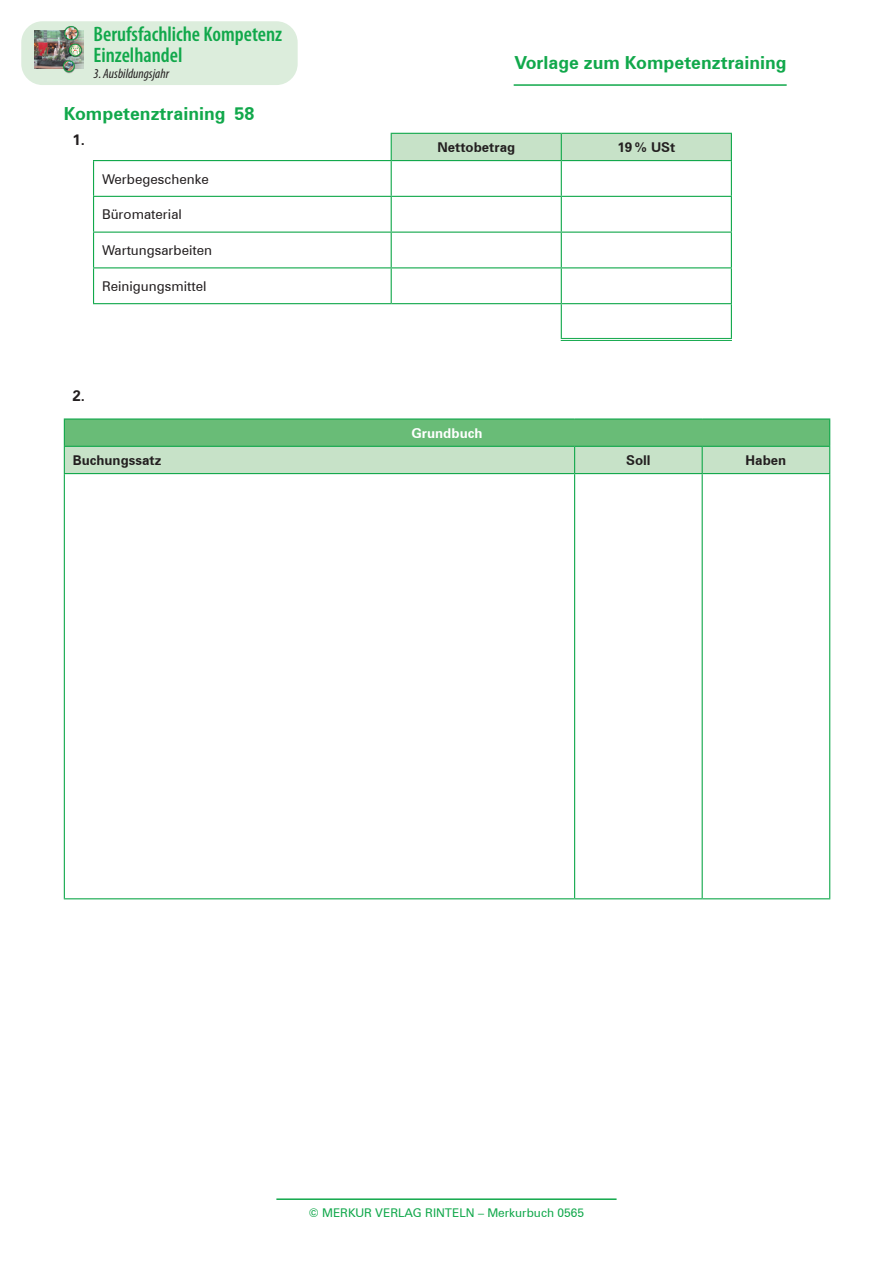
<style>
.page{position:relative;width:893px;height:1263px;background:#fff}
.page>*{position:absolute;margin:0;border:0;box-sizing:border-box;transform-origin:0 0}
.t1{font:600 condensed 21px/21px "Myriad Pro";color:#11a84b}
.t2{font:700 18px "Zurich BT";color:#11a84b}
.t3{font:700 15px "Zurich BT";color:#231f20}
.Tabelle{font:13.5px "Zurich BT";color:#231f20}
.Tabellenkopf{font:700 13.5px "Zurich BT";color:#231f20}
.t4{font:italic condensed 13.5px "Myriad Pro";color:#231f20}
.Tabellenkopf_negativ{font:700 13.5px "Zurich BT";color:#fff}
.t5{font:12px "Zurich BT";color:#11a84b}
</style>
<div class="page">
<hr style="left:276px;top:1198px;width:341px;height:2px;background:#11a84b">
<div style="left:21px;top:21px;width:277px;height:64px;background:#dceddc;border-radius:21px"></div>
<img style="left:34px;top:30px;width:50px;height:39px">
<img style="left:59px;top:60px;width:13px;height:13px">
<img style="left:81px;top:43px;width:2px;height:15px">
<svg style="left:63px;top:27px;width:18px;height:45px"></svg>
<div style="left:69px;top:44px;width:12px;height:12px;border:1px solid #1aa049;border-radius:50%"></div>
<hr style="left:514px;top:84px;width:273px;height:2px;background:#11a84b">
<div style="left:391px;top:133px;width:341px;height:27px;background:#c7e2c8"></div>
<hr style="left:93px;top:160px;width:298px;height:1px;background:#11a84b">
<hr style="left:93px;top:161px;width:1px;height:35px;background:#11a84b">
<hr style="left:391px;top:160px;width:170px;height:1px;background:#11a84b">
<hr style="left:391px;top:161px;width:1px;height:35px;background:#11a84b">
<hr style="left:561px;top:160px;width:171px;height:1px;background:#11a84b">
<hr style="left:561px;top:161px;width:1px;height:35px;background:#11a84b">
<hr style="left:731px;top:161px;width:1px;height:35px;background:#11a84b">
<hr style="left:93px;top:196px;width:298px;height:1px;background:#11a84b">
<hr style="left:93px;top:197px;width:1px;height:35px;background:#11a84b">
<hr style="left:391px;top:196px;width:170px;height:1px;background:#11a84b">
<hr style="left:391px;top:197px;width:1px;height:35px;background:#11a84b">
<hr style="left:561px;top:196px;width:171px;height:1px;background:#11a84b">
<hr style="left:561px;top:197px;width:1px;height:35px;background:#11a84b">
<hr style="left:731px;top:197px;width:1px;height:35px;background:#11a84b">
<hr style="left:93px;top:232px;width:298px;height:1px;background:#11a84b">
<hr style="left:93px;top:233px;width:1px;height:34px;background:#11a84b">
<hr style="left:391px;top:232px;width:170px;height:1px;background:#11a84b">
<hr style="left:391px;top:233px;width:1px;height:34px;background:#11a84b">
<hr style="left:561px;top:232px;width:171px;height:1px;background:#11a84b">
<hr style="left:561px;top:233px;width:1px;height:34px;background:#11a84b">
<hr style="left:731px;top:233px;width:1px;height:34px;background:#11a84b">
<hr style="left:93px;top:267px;width:298px;height:1px;background:#11a84b">
<hr style="left:93px;top:268px;width:1px;height:35px;background:#11a84b">
<hr style="left:391px;top:267px;width:170px;height:1px;background:#11a84b">
<hr style="left:391px;top:268px;width:1px;height:35px;background:#11a84b">
<hr style="left:561px;top:267px;width:171px;height:1px;background:#11a84b">
<hr style="left:561px;top:268px;width:1px;height:35px;background:#11a84b">
<hr style="left:731px;top:268px;width:1px;height:35px;background:#11a84b">
<hr style="left:93px;top:303px;width:298px;height:1px;background:#11a84b">
<hr style="left:391px;top:303px;width:170px;height:1px;background:#11a84b">
<hr style="left:561px;top:303px;width:171px;height:1px;background:#11a84b">
<hr style="left:561px;top:304px;width:1px;height:34px;background:#11a84b">
<hr style="left:731px;top:304px;width:1px;height:34px;background:#11a84b">
<hr style="left:561px;top:338px;width:171px;height:1px;background:#11a84b">
<hr style="left:561px;top:340px;width:171px;height:1px;background:#11a84b">
<hr style="left:64px;top:418px;width:511px;height:2px;background:#11a84b">
<hr style="left:575px;top:418px;width:127px;height:2px;background:#11a84b">
<hr style="left:702px;top:418px;width:128px;height:2px;background:#11a84b">
<svg style="left:64px;top:420px;width:766px;height:53px"></svg>
<hr style="left:64px;top:473px;width:511px;height:1px;background:#11a84b">
<hr style="left:64px;top:474px;width:1px;height:424px;background:#11a84b">
<hr style="left:575px;top:473px;width:127px;height:1px;background:#11a84b">
<hr style="left:574px;top:474px;width:1px;height:424px;background:#11a84b">
<hr style="left:702px;top:473px;width:128px;height:1px;background:#11a84b">
<hr style="left:702px;top:474px;width:1px;height:424px;background:#11a84b">
<hr style="left:829px;top:474px;width:1px;height:424px;background:#11a84b">
<hr style="left:64px;top:898px;width:511px;height:1px;background:#11a84b">
<hr style="left:575px;top:898px;width:127px;height:1px;background:#11a84b">
<hr style="left:702px;top:898px;width:128px;height:1px;background:#11a84b">
<h1 class="t1" style="left:94px;top:24px;width:190px">Berufsfachliche Kompetenz<br>Einzelhandel</h1>
<p class="t4" style="left:94px;top:67px;width:77px">3. Ausbildungsjahr</p>
<p class="t2" style="left:64px;top:103px;width:192px">Kompetenztraining 58</p>
<p class="t3" style="left:73px;top:130px;width:14px">1.</p>
<p class="Tabelle" style="left:102px;top:171px;width:108px">Werbegeschenke</p>
<p class="Tabelle" style="left:102px;top:206px;width:81px">Büromaterial</p>
<p class="Tabelle" style="left:102px;top:242px;width:112px">Wartungsarbeiten</p>
<p class="Tabelle" style="left:102px;top:278px;width:106px">Reinigungsmittel</p>
<p class="t3" style="left:73px;top:387px;width:14px">2.</p>
<h2 class="t2" style="left:514px;top:52px;width:274px">Vorlage zum Kompetenztraining</h2>
<p class="Tabellenkopf" style="left:437px;top:139px;width:79px">Nettobetrag</p>
<p class="Tabellenkopf" style="left:617px;top:139px;width:59px">19% USt</p>
<p class="Tabellenkopf_negativ" style="left:412px;top:425px;width:72px">Grundbuch</p>
<p class="Tabellenkopf" style="left:73px;top:452px;width:90px">Buchungssatz</p>
<p class="Tabellenkopf" style="left:626px;top:452px;width:26px">Soll</p>
<p class="Tabellenkopf" style="left:746px;top:452px;width:42px">Haben</p>
<p class="t5" style="left:309px;top:1205px;width:277px">© MERKUR VERLAG RINTELN – Merkurbuch 0565</p>
</div>
